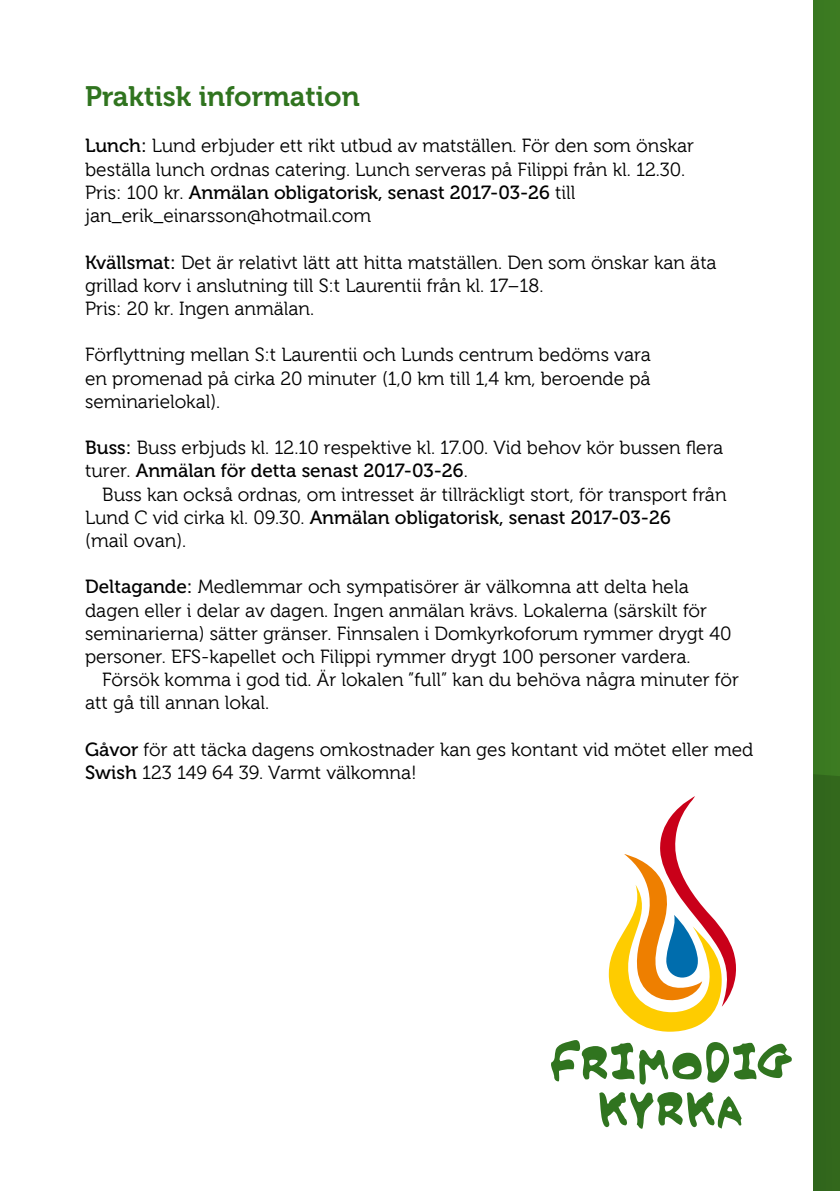
<style>
.page{position:relative;width:840px;height:1191px;background:#fff}
.page>*{position:absolute;margin:0;border:0;box-sizing:border-box;transform-origin:0 0}
.t1{font:28px "Museo 700";color:#30741f}
.t2{font:19px/23.2px "Museo 300";color:#000}
.t3{font:19px "Museo 500";color:#000}
.s1{font-family:"Museo 500"}
.s2{font-family:"Museo 300"}
</style>
<div class="page">
<svg style="left:551px;top:1040px;width:240px;height:44px"></svg>
<svg style="left:599px;top:1092px;width:142px;height:36px"></svg>
<svg style="left:608px;top:796px;width:128px;height:236px"></svg>
<div style="left:812px;top:0;width:27px;height:1191px;background:#3b7a21"></div>
<div style="left:812px;top:774px;width:27px;height:417px;background:#32671c"></div>
<h1 class="t1" style="left:85px;top:81px;width:276px">Praktisk information</h1>
<p class="t2" style="left:85px;top:135px;width:610px"><span class="s1">Lunch:</span> Lund erbjuder ett rikt utbud av matställen. För den som önskar beställa lunch ordnas catering. Lunch serveras på Filippi från kl. 12.30.</p>
<p class="t3" style="left:85px;top:182px;width:491px"><span class="s2">Pris: 100 kr.</span> Anmälan obligatorisk, senast 2017-03-26 <span class="s2">till</span></p>
<p class="t2" style="left:85px;top:204px;width:287px">jan_erik_einarsson@hotmail.com</p>
<p class="t2" style="left:85px;top:251px;width:632px"><span class="s1">Kvällsmat:</span> Det är relativt lätt att hitta matställen. Den som önskar kan äta grillad korv i anslutning till S:t Laurentii från kl. 17–18.<br>Pris: 20 kr. Ingen anmälan.</p>
<p class="t2" style="left:85px;top:343px;width:566px;text-align:justify">Förflyttning mellan S:t Laurentii och Lunds centrum bedöms vara en promenad på cirka 20 minuter (1,0 km till 1,4 km, beroende på seminarielokal).</p>
<p class="t2" style="left:85px;top:436px;width:639px"><span class="s1">Buss:</span> Buss erbjuds kl. 12.10 respektive kl. 17.00. Vid behov kör bussen flera</p>
<p class="t3" style="left:85px;top:460px;width:384px"><span class="s2">turer.</span> Anmälan för detta senast 2017-03-26<span class="s2">.</span></p>
<p class="t2" style="left:102px;top:483px;width:625px">Buss kan också ordnas, om intresset är tillräckligt stort, för transport från</p>
<p class="t3" style="left:85px;top:507px;width:587px"><span class="s2">Lund C vid cirka kl. 09.30.</span> Anmälan obligatorisk, senast 2017-03-26</p>
<p class="t2" style="left:85px;top:529px;width:103px">(mail ovan).</p>
<p class="t2" style="left:85px;top:575px;width:647px"><span class="s1">Deltagande:</span> Medlemmar och sympatisörer är välkomna att delta hela dagen eller i delar av dagen. Ingen anmälan krävs. Lokalerna (särskilt för seminarierna) sätter gränser. Finnsalen i Domkyrkoforum rymmer drygt 40 personer. EFS-kapellet och Filippi rymmer drygt 100 personer vardera.</p>
<p class="t2" style="left:85px;top:668px;width:655px;text-indent:17px">Försök komma i god tid. Är lokalen ”full” kan du behöva några minuter för att gå till annan lokal.</p>
<p class="t2" style="left:85px;top:738px;width:669px"><span class="s1">Gåvor</span> för att täcka dagens omkostnader kan ges kontant vid mötet eller med<br><span class="s1">Swish</span> 123 149 64 39. Varmt välkomna!</p>
</div>
